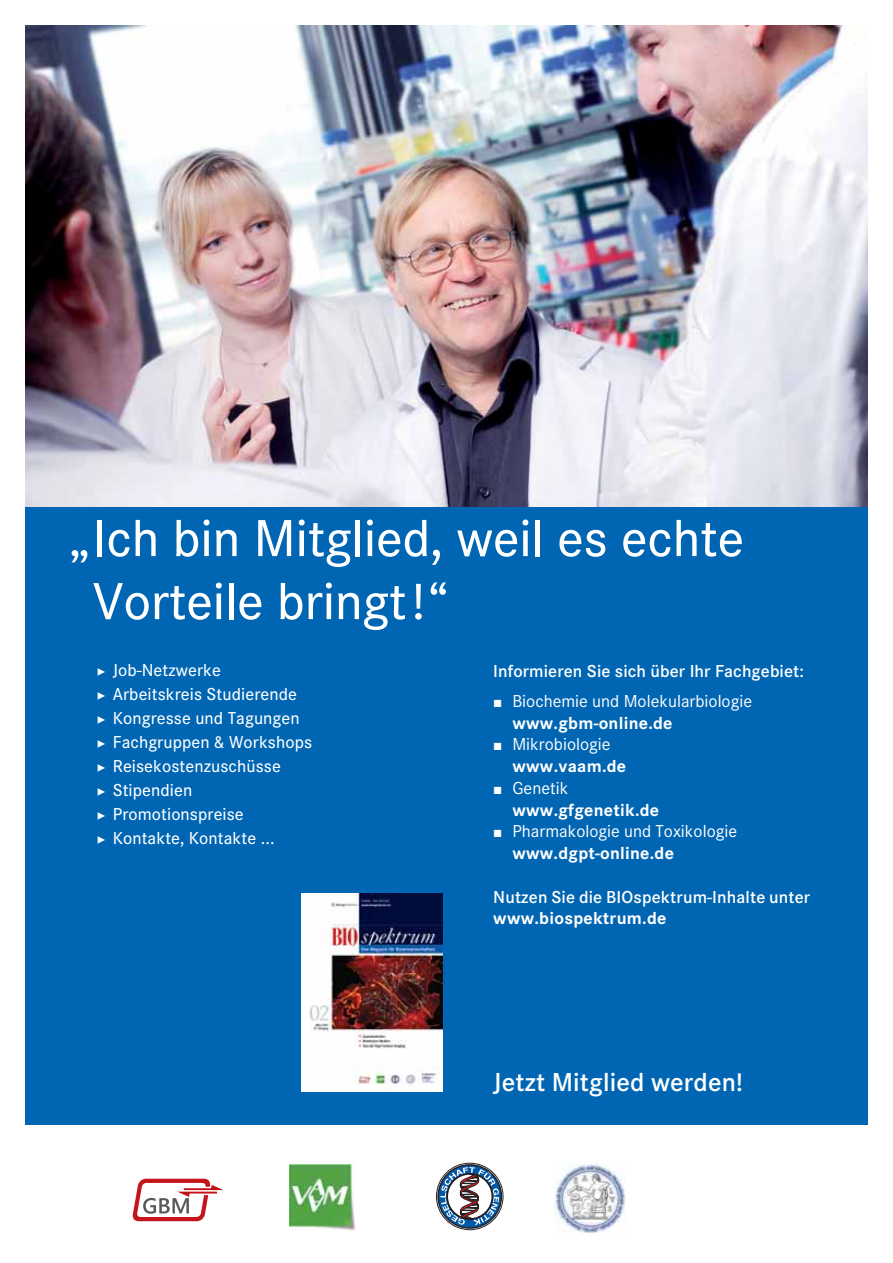
<style>
.page{position:relative;width:893px;height:1263px;background:#fff}
.page>*{position:absolute;margin:0;border:0;box-sizing:border-box;transform-origin:0 0}
.t1{font:500 54px/63px "Corporate S";color:#fff}
.t2{font:600 27px "Corporate S";letter-spacing:.005em;color:#fff}
.t3{font:500 18px/24px "Corporate S";letter-spacing:.005em;color:#fff}
.t4{font:600 18px/30.3px "Corporate S";letter-spacing:.005em;color:#fff}
.t5{font:700 18px "Corporate S";letter-spacing:.015em;color:#fff}
.t6{font:18px "Corporate S";color:#fff}
.s1{font-family:"The Sans Expert";font-weight:400;font-size:10.5px}
.s2{font-weight:400}
.s3{font-family:"The Sans Expert";font-size:10.5px}
</style>
<div class="page">
<div style="left:25px;top:483px;width:842px;height:641px;background:#0066b3"></div>
<img style="left:555px;top:1162px;width:71px;height:71px">
<img style="left:289px;top:1165px;width:66px;height:65px">
<img style="left:211px;top:1185px;width:12px;height:5px">
<img style="left:211px;top:1192px;width:6px;height:2px">
<svg style="left:133px;top:1179px;width:78px;height:42px"></svg>
<svg style="left:438px;top:1165px;width:63px;height:63px"></svg>
<svg style="left:440px;top:1167px;width:59px;height:58px"></svg>
<div style="left:436px;top:1163px;width:67px;height:67px;border:1px solid #231f20;border-radius:50%"></div>
<div style="left:446px;top:1173px;width:47px;height:47px;border:2px solid #231f20;border-radius:50%"></div>
<img style="left:25px;top:26px;width:842px;height:480px">
<img style="left:302px;top:893px;width:140px;height:199px">
<h1 class="t1" style="left:93px;top:510px;width:653px;text-indent:-23px">„ Ich bin Mitglied, weil es echte<br>Vorteile bringt!“</h1>
<p class="t3" style="left:96px;top:659px;width:218px"><span class="s1">˘</span> Job-Netzwerke<br><span class="s1">˘</span> Arbeitskreis Studierende<br><span class="s1">˘</span> Kongresse und Tagungen <span class="s1">˘</span> Fachgruppen &amp; Workshops <span class="s1">˘</span> Reisekostenzuschüsse<br><span class="s1">˘</span> Stipendien<br><span class="s1">˘</span> Promotionspreise<br><span class="s1">˘</span> Kontakte, Kontakte ...</p>
<p class="t4" style="left:493px;top:657px;width:312px">Informieren Sie sich über Ihr Fachgebiet: <span class="s1">ó</span> <span class="s2">Biochemie und Molekularbiologie</span></p>
<p class="t5" style="left:512px;top:716px;width:162px">www.gbm-online.de</p>
<p class="t6" style="left:493px;top:737px;width:119px"><span class="s3">ó</span> Mikrobiologie</p>
<p class="t5" style="left:512px;top:759px;width:115px">www.vaam.de</p>
<p class="t6" style="left:493px;top:781px;width:77px"><span class="s3">ó</span> Genetik</p>
<p class="t5" style="left:512px;top:803px;width:148px">www.gfgenetik.de</p>
<p class="t6" style="left:493px;top:824px;width:245px"><span class="s3">ó</span> Pharmakologie und Toxikologie</p>
<p class="t5" style="left:512px;top:846px;width:163px">www.dgpt-online.de</p>
<p class="t4" style="left:493px;top:883px;width:319px">Nutzen Sie die BIOspektrum-Inhalte unter</p>
<p class="t5" style="left:493px;top:911px;width:175px">www.biospektrum.de</p>
<h2 class="t2" style="left:493px;top:1072px;width:251px">Jetzt Mitglied werden!</h2>
</div>
